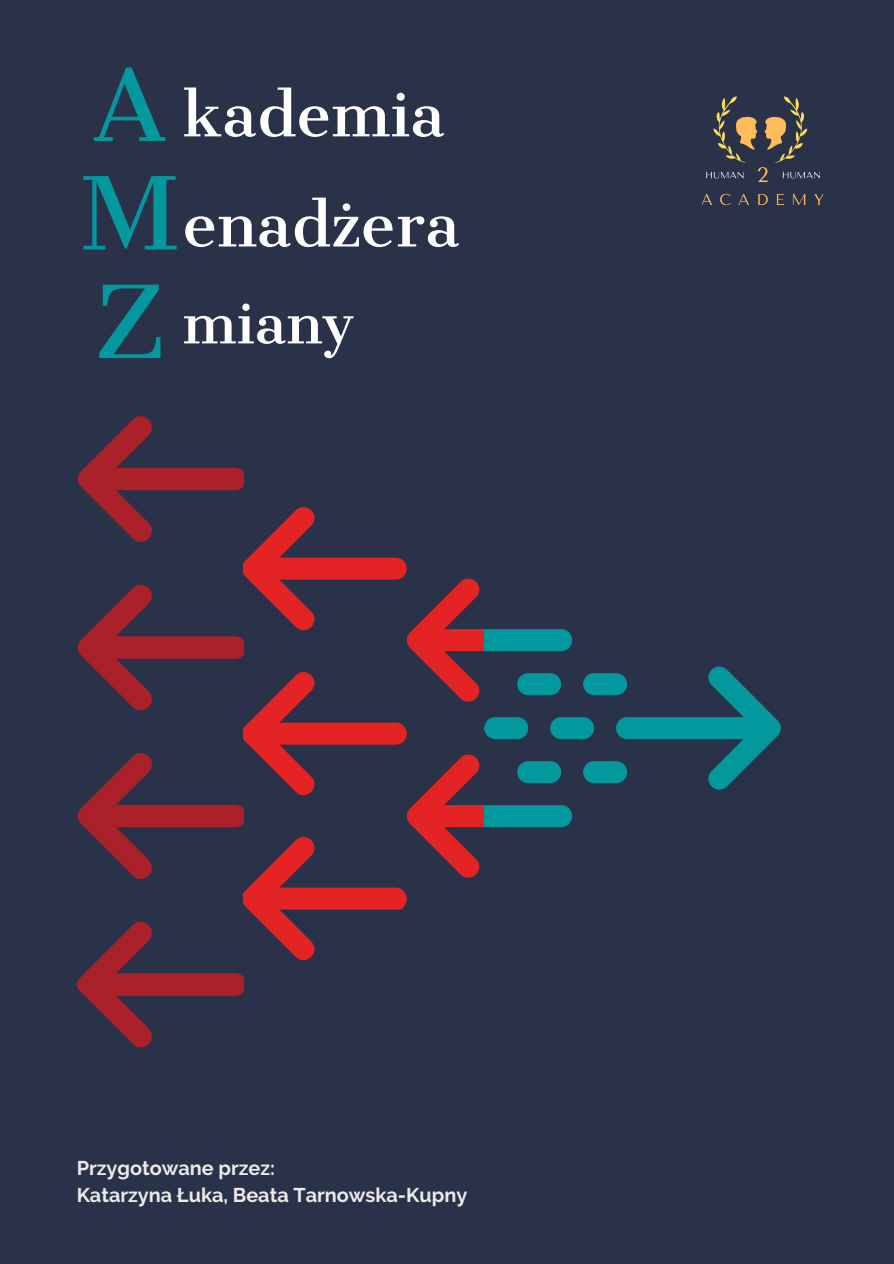
<style>
.page{position:relative;width:894px;height:1264px;background:#fff}
.page>*{position:absolute;margin:0;border:0;box-sizing:border-box;transform-origin:0 0}
.t1{font:98.1px "Cantata One";color:#03989e}
.t2{font:59.4px "Cantata One";color:#fff}
.t3{font:54.3px "Cantata One";color:#fff}
.t4{font:700 19.8px "Raleway";color:#edebe9}
</style>
<div class="page">
<div style="left:0;top:0;width:893px;height:1263px;background:#2a324a"></div>
<div style="left:550px;top:717px;width:44px;height:22px;background:#03989e;border-radius:11px"></div>
<div style="left:583px;top:761px;width:44px;height:22px;background:#03989e;border-radius:11px"></div>
<div style="left:583px;top:673px;width:44px;height:22px;background:#03989e;border-radius:11px"></div>
<svg style="left:616px;top:666px;width:165px;height:123px"></svg>
<svg style="left:77px;top:416px;width:495px;height:631px"></svg>
<img style="left:701px;top:96px;width:123px;height:110px">
<p class="t1" style="left:93px;top:43px;width:75px">A</p>
<p class="t1" style="left:80px;top:152px;width:100px">M</p>
<p class="t1" style="left:93px;top:260px;width:75px">Z</p>
<p class="t2" style="left:182px;top:77px;width:264px">kademia</p>
<p class="t2" style="left:182px;top:187px;width:279px">enadżera</p>
<p class="t3" style="left:182px;top:289px;width:173px">miany</p>
<p class="t4" style="left:77px;top:1156px;width:200px">Przygotowane przez:</p>
<p class="t4" style="left:77px;top:1183px;width:392px">Katarzyna Łuka, Beata Tarnowska-Kupny</p>
</div>
